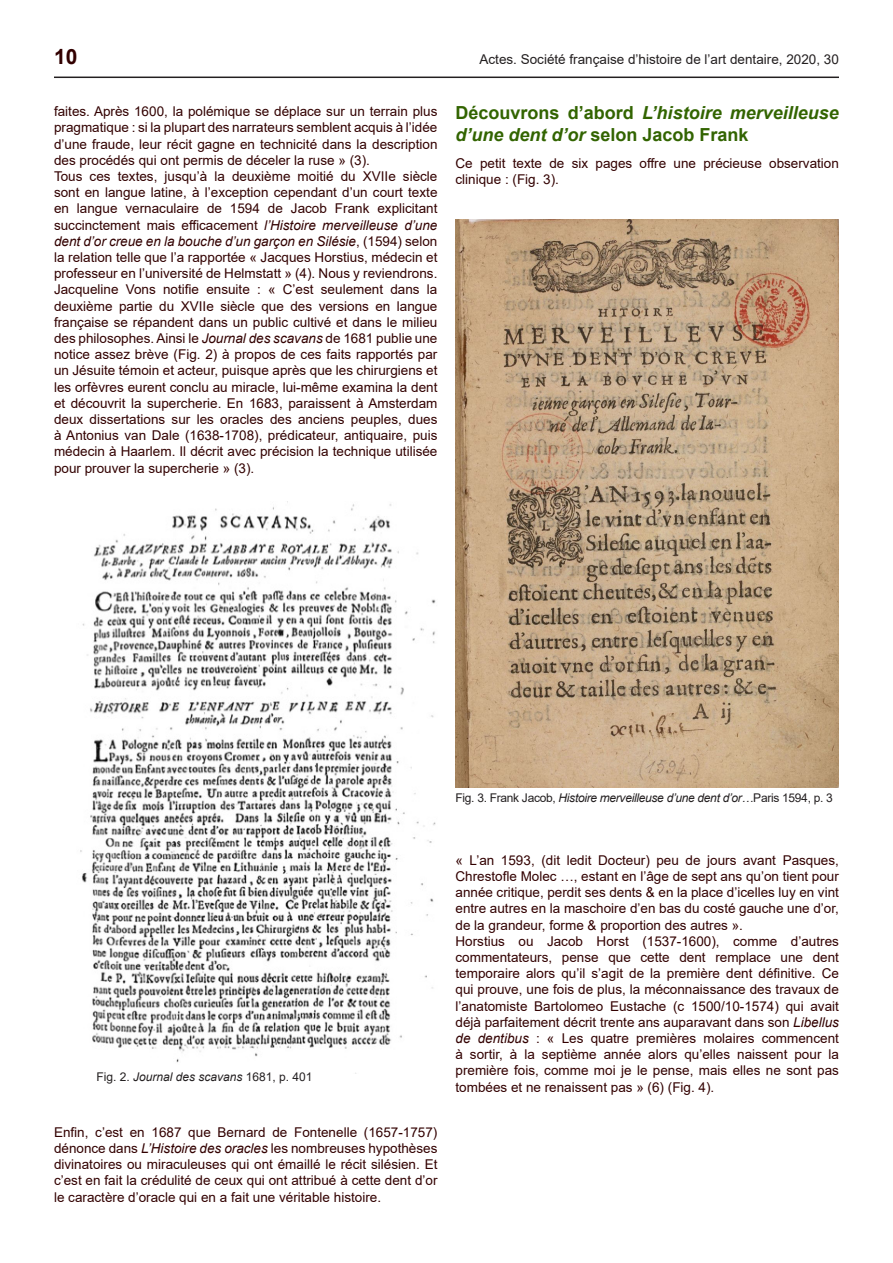
<style>
.page{position:relative;width:893px;height:1263px;background:#fff}
.page>*{position:absolute;margin:0;border:0;box-sizing:border-box;transform-origin:0 0}
.Titre{font:700 21px "Arial";color:#320000}
.corps{font:italic 700 18px/21.6px "Arial";color:#326400}
.corps-2{font:13.5px/16.2px "Arial";color:#320000;text-align:justify}
.t1{font:13.5px "Arial";color:#231f20}
.t2{font:italic 12px "Arial";letter-spacing:-.025em;color:#231f20}
.t3{font:italic 12px "Arial";color:#231f20}
.s1{font-style:italic}
.s2{font-style:normal}
</style>
<div class="page">
<hr style="left:54px;top:77px;width:785px;height:1px;background:#231f20">
<img style="left:80px;top:502px;width:356px;height:572px">
<img style="left:455px;top:219px;width:384px;height:569px">
<p class="Titre" style="left:54px;top:41px;width:25px">10</p>
<p class="t1" style="left:479px;top:50px;width:361px">Actes. Société française d’histoire de l’art dentaire, 2020, 30</p>
<p class="corps-2" style="left:54px;top:103px;width:385px">faites. Après 1600, la polémique se déplace sur un terrain plus pragmatique : si la plupart des narrateurs semblent acquis à l’idée d’une fraude, leur récit gagne en technicité dans la description des procédés qui ont permis de déceler la ruse » (3).</p>
<p class="corps-2" style="left:54px;top:168px;width:385px">Tous ces textes, jusqu’à la deuxième moitié du XVIIe siècle sont en langue latine, à l’exception cependant d’un court texte en langue vernaculaire de 1594 de Jacob Frank explicitant succinctement mais efficacement <span class="s1">l’Histoire merveilleuse d’une dent d’or creue en la bouche d’un garçon en Silésie</span>, (1594) selon la relation telle que l’a rapportée « Jacques Horstius, médecin et professeur en l’université de Helmstatt » (4). Nous y reviendrons.</p>
<p class="corps-2" style="left:54px;top:281px;width:385px">Jacqueline Vons notifie ensuite : « C’est seulement dans la deuxième partie du XVIIe siècle que des versions en langue française se répandent dans un public cultivé et dans le milieu des philosophes.Ainsi le <span class="s1">Journal des scavans</span> de 1681 publie une notice assez brève (Fig. 2) à propos de ces faits rapportés par un Jésuite témoin et acteur, puisque après que les chirurgiens et les orfèvres eurent conclu au miracle, lui-même examina la dent et découvrit la supercherie. En 1683, paraissent à Amsterdam deux dissertations sur les oracles des anciens peuples, dues à Antonius van Dale (1638-1708), prédicateur, antiquaire, puis médecin à Haarlem. Il décrit avec précision la technique utilisée pour prouver la supercherie » (3).</p>
<p class="corps" style="left:455px;top:103px;width:385px"><span class="s2">Découvrons d’abord</span> L’histoire merveilleuse d’une dent d’or <span class="s2">selon Jacob Frank</span></p>
<p class="corps-2" style="left:455px;top:155px;width:385px">Ce petit texte de six pages offre une précieuse observation clinique : (Fig. 3).</p>
<p class="t2" style="left:455px;top:790px;width:379px"><span class="s2">Fig. 3. Frank Jacob,</span> Histoire merveilleuse d’une dent d’or…<span class="s2">Paris 1594, p. 3</span></p>
<p class="t3" style="left:96px;top:1069px;width:218px"><span class="s2">Fig. 2.</span> Journal des scavans <span class="s2">1681, p. 401</span></p>
<p class="corps-2" style="left:54px;top:1124px;width:385px">Enfin, c’est en 1687 que Bernard de Fontenelle (1657-1757) dénonce dans <span class="s1">L’Histoire des oracles</span> les nombreuses hypothèses divinatoires ou miraculeuses qui ont émaillé le récit silésien. Et c’est en fait la crédulité de ceux qui ont attribué à cette dent d’or le caractère d’oracle qui en a fait une véritable histoire.</p>
<p class="corps-2" style="left:455px;top:852px;width:385px">« L’an 1593, (dit ledit Docteur) peu de jours avant Pasques, Chrestofle Molec …, estant en l’âge de sept ans qu’on tient pour année critique, perdit ses dents &amp; en la place d’icelles luy en vint entre autres en la maschoire d’en bas du costé gauche une d’or, de la grandeur, forme &amp; proportion des autres ».</p>
<p class="corps-2" style="left:455px;top:933px;width:385px">Horstius ou Jacob Horst (1537-1600), comme d’autres commentateurs, pense que cette dent remplace une dent temporaire alors qu’il s’agit de la première dent définitive. Ce qui prouve, une fois de plus, la méconnaissance des travaux de l’anatomiste Bartolomeo Eustache (c 1500/10-1574) qui avait déjà parfaitement décrit trente ans auparavant dans son <span class="s1">Libellus de dentibus</span> : « Les quatre premières molaires commencent à sortir, à la septième année alors qu’elles naissent pour la première fois, comme moi je le pense, mais elles ne sont pas tombées et ne renaissent pas » (6) (Fig. 4).</p>
</div>
